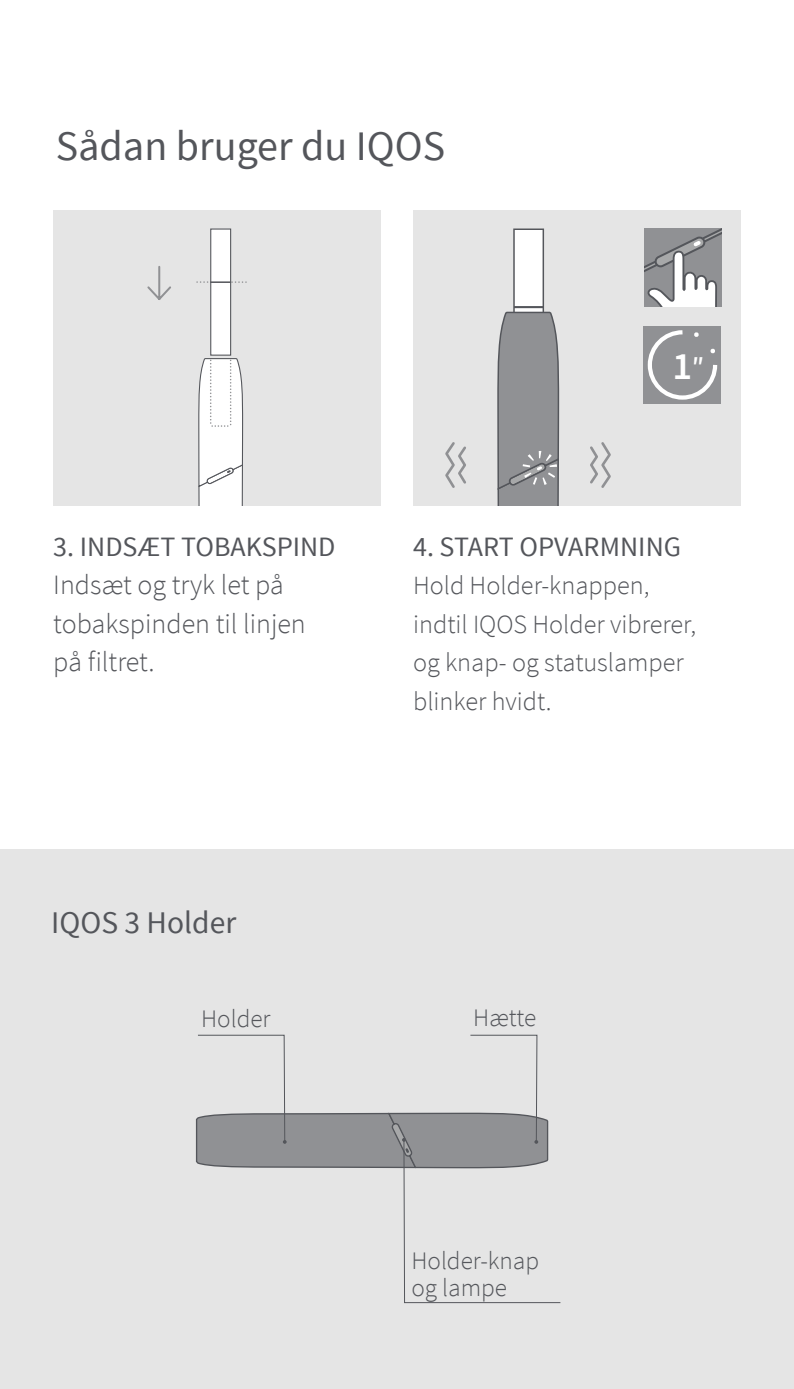
<style>
.page{position:relative;width:794px;height:1389px;background:#fff}
.page>*{position:absolute;margin:0;border:0;box-sizing:border-box;transform-origin:0 0}
.t1{font:42px "Source Sans Pro";color:#54565b}
.t2{font:600 38.5px "Source Sans Pro";color:#fff}
.t3{font:31.5px "Source Sans Pro";color:#54565b}
.t4{font:300 28px/38.5px "Source Sans Pro";color:#54565b}
.t5{font:28px "Source Sans Pro";color:#54565b}
.t6{font:300 26.25px/38.5px "Source Sans Pro";color:#54565b}
.t7{font:300 25.2px/26.9px "Source Sans Pro";color:#54565b}
.s1{font-size:24.5px}
</style>
<div class="page">
<div style="left:0;top:849px;width:794px;height:540px;background:#e5e5e5"></div>
<svg style="left:195px;top:1034px;width:366px;height:270px"></svg>
<div style="left:413px;top:210px;width:327px;height:296px;background:#e5e5e5"></div>
<div style="left:513px;top:229px;width:31px;height:188px;background:#fff;border:1px solid #54565b"></div>
<hr style="left:514px;top:306px;width:29px;height:2px;background:#54565b">
<div style="left:53px;top:210px;width:328px;height:296px;background:#e5e5e5"></div>
<svg style="left:197px;top:281px;width:50px;height:2px"></svg>
<div style="left:210px;top:229px;width:21px;height:127px;background:#fff;border:1px solid #54565b"></div>
<hr style="left:210px;top:281px;width:21px;height:2px;background:#54565b">
<svg style="left:644px;top:229px;width:78px;height:77px;background:#a3a4a7"></svg>
<svg style="left:147px;top:266px;width:24px;height:34px"></svg>
<svg style="left:198px;top:358px;width:46px;height:148px;background:#f0f0f1"></svg>
<svg style="left:643px;top:326px;width:78px;height:78px;background:#9c9d9f"></svg>
<svg style="left:445px;top:310px;width:166px;height:196px"></svg>
<h1 class="t1" style="left:56px;top:120px;width:391px">Sådan bruger du IQOS</h1>
<h2 class="t2" style="left:672px;top:342px;width:33px">1<span class="s1">″</span></h2>
<p class="t5" style="left:53px;top:529px;width:284px">3. INDSÆT TOBAKSPIND</p>
<p class="t4" style="left:53px;top:566px;width:254px">Indsæt og tryk let på tobakspinden til linjen på filtret.</p>
<p class="t5" style="left:413px;top:529px;width:269px">4. START OPVARMNING</p>
<p class="t6" style="left:413px;top:566px;width:285px">Hold Holder-knappen, indtil IQOS Holder vibrerer, og knap- og statuslamper blinker hvidt.</p>
<p class="t3" style="left:51px;top:903px;width:186px">IQOS 3 Holder</p>
<p class="t7" style="left:201px;top:1005px;width:71px">Holder</p>
<p class="t7" style="left:473px;top:1004px;width:65px">Hætte</p>
<p class="t7" style="left:411px;top:1247px;width:129px">Holder-knap og lampe</p>
</div>
